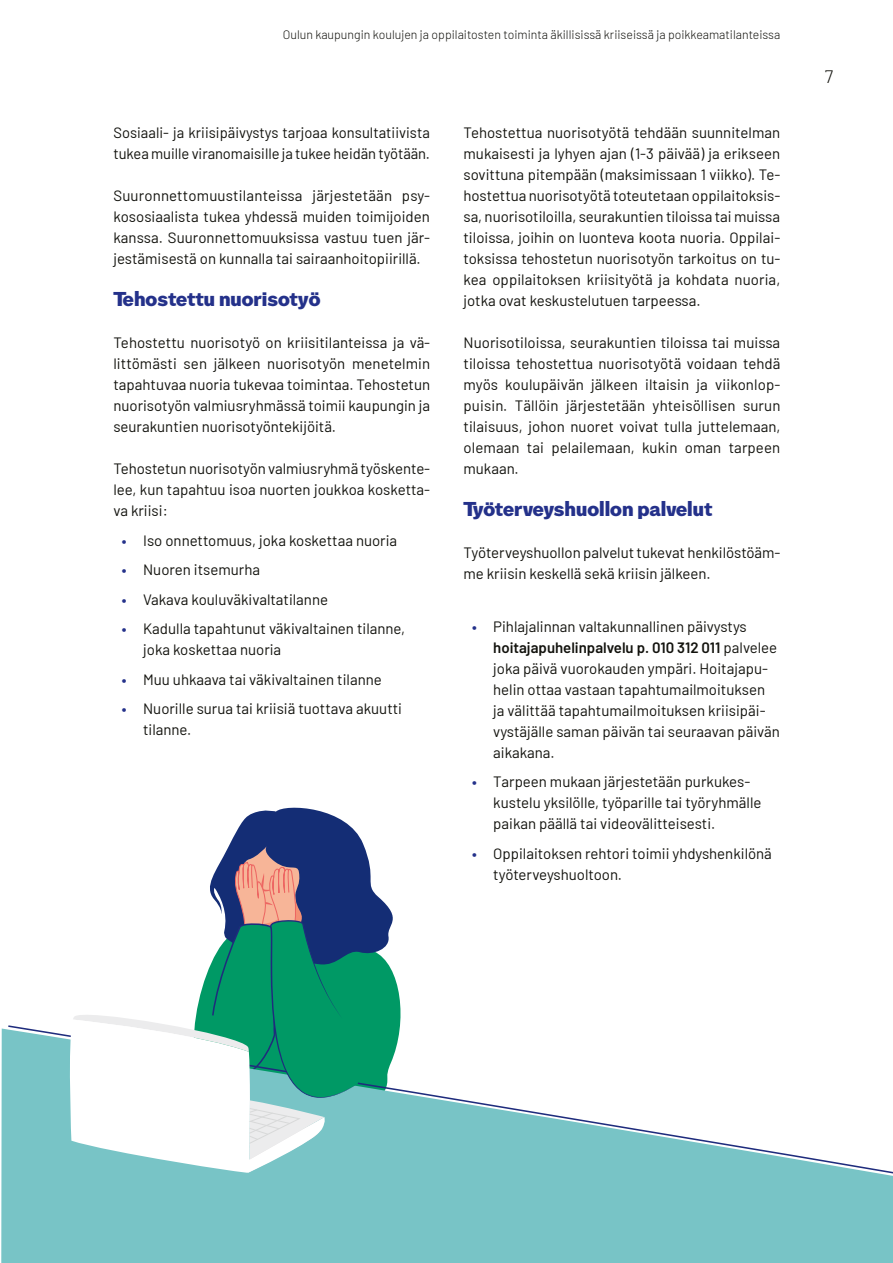
<style>
.page{position:relative;width:893px;height:1263px;background:#fff}
.page>*{position:absolute;margin:0;border:0;box-sizing:border-box;transform-origin:0 0}
.H3_otsikko{font:19.5px "Oulun Graadi Otsikko";color:#24318a}
.t1{font:300 18px "Barlow";color:#12120d}
.leipis{font:15px/21px "Barlow";color:#12120d}
.t2{font:300 12.3px "Barlow";color:#12120d}
.s1{font-weight:600;color:#24318a}
.s2{font-weight:600}
</style>
<div class="page">
<svg style="left:1px;top:1028px;width:892px;height:235px;fill:#78c4c6"></svg>
<svg style="left:67px;top:807px;width:338px;height:367px"></svg>
<p class="t2" style="left:283px;top:25px;width:499px">Oulun kaupungin koulujen ja oppilaitosten toiminta äkillisissä kriiseissä ja poikkeamatilanteissa</p>
<p class="leipis" style="left:113px;top:121px;width:318px">Sosiaali- ja kriisipäivystys tarjoaa konsultatiivista tukea muille viranomaisille ja tukee heidän työtään.</p>
<p class="leipis" style="left:113px;top:184px;width:318px;text-align:justify">Suuronnettomuustilanteissa järjestetään psy&shy;kososiaalista tukea yhdessä muiden toimijoiden kanssa. Suuronnettomuuksissa vastuu tuen jär&shy;jestämisestä on kunnalla tai sairaanhoitopiirillä.</p>
<h3 class="H3_otsikko" style="left:113px;top:286px;width:209px">Tehostettu nuorisotyö</h3>
<p class="leipis" style="left:113px;top:331px;width:318px;text-align:justify">Tehostettu nuorisotyö on kriisitilanteissa ja vä&shy;littömästi sen jälkeen nuorisotyön menetelmin tapahtuvaa nuoria tukevaa toimintaa. Tehostetun nuorisotyön valmiusryhmässä toimii kaupungin ja seurakuntien nuorisotyöntekijöitä.</p>
<p class="leipis" style="left:113px;top:457px;width:318px;text-align:justify">Tehostetun nuorisotyön valmiusryhmä työskente&shy;lee, kun tapahtuu isoa nuorten joukkoa kosketta&shy;va kriisi:</p>
<p class="leipis" style="left:122px;top:528px;width:277px"><span class="s1">•</span> Iso onnettomuus, joka koskettaa nuoria</p>
<p class="leipis" style="left:122px;top:558px;width:140px"><span class="s1">•</span> Nuoren itsemurha</p>
<p class="leipis" style="left:122px;top:587px;width:208px"><span class="s1">•</span> Vakava kouluväkivaltatilanne</p>
<p class="leipis" style="left:143px;top:617px;width:264px;text-indent:-21px"><span class="s1">•</span> Kadulla tapahtunut väkivaltainen tilanne, joka koskettaa nuoria</p>
<p class="leipis" style="left:122px;top:667px;width:261px"><span class="s1">•</span> Muu uhkaava tai väkivaltainen tilanne</p>
<p class="leipis" style="left:143px;top:697px;width:260px;text-indent:-21px"><span class="s1">•</span> Nuorille surua tai kriisiä tuottava akuutti tilanne.</p>
<p class="leipis" style="left:463px;top:121px;width:318px;text-align:justify">Tehostettua nuorisotyötä tehdään suunnitelman mukaisesti ja lyhyen ajan (1-3 päivää) ja erikseen sovittuna pitempään (maksimissaan 1 viikko). Te&shy;hostettua nuorisotyötä toteutetaan oppilaitoksis&shy;sa, nuorisotiloilla, seurakuntien tiloissa tai muissa tiloissa, joihin on luonteva koota nuoria. Oppilai&shy;toksissa tehostetun nuorisotyön tarkoitus on tu&shy;kea oppilaitoksen kriisityötä ja kohdata nuoria, jotka ovat keskustelutuen tarpeessa.</p>
<p class="leipis" style="left:463px;top:331px;width:318px;text-align:justify">Nuorisotiloissa, seurakuntien tiloissa tai muissa tiloissa tehostettua nuorisotyötä voidaan tehdä myös koulupäivän jälkeen iltaisin ja viikonlop&shy;puisin. Tällöin järjestetään yhteisöllisen surun tilaisuus, johon nuoret voivat tulla juttelemaan, olemaan tai pelailemaan, kukin oman tarpeen mukaan.</p>
<h3 class="H3_otsikko" style="left:463px;top:496px;width:250px">Työterveyshuollon palvelut</h3>
<p class="leipis" style="left:463px;top:541px;width:318px">Työterveyshuollon palvelut tukevat henkilöstöäm&shy;me kriisin keskellä sekä kriisin jälkeen.</p>
<p class="leipis" style="left:493px;top:615px;width:288px;text-indent:-21px"><span class="s1">•</span> Pihlajalinnan valtakunnallinen päivystys <span class="s2">hoitajapuhelinpalvelu p. 010 312 011</span> palvelee joka päivä vuorokauden ympäri. Hoitajapu&shy;helin ottaa vastaan tapahtumailmoituksen ja välittää tapahtumailmoituksen kriisipäi&shy;vystäjälle saman päivän tai seuraavan päivän aikakana.</p>
<p class="leipis" style="left:493px;top:770px;width:270px;text-indent:-21px"><span class="s1">•</span> Tarpeen mukaan järjestetään purkukes&shy;kustelu yksilölle, työparille tai työryhmälle paikan päällä tai videovälitteisesti.</p>
<p class="leipis" style="left:493px;top:842px;width:280px;text-indent:-21px"><span class="s1">•</span> Oppilaitoksen rehtori toimii yhdyshenkilönä työterveyshuoltoon.</p>
<p class="t1" style="left:825px;top:64px;width:10px">7</p>
</div>
